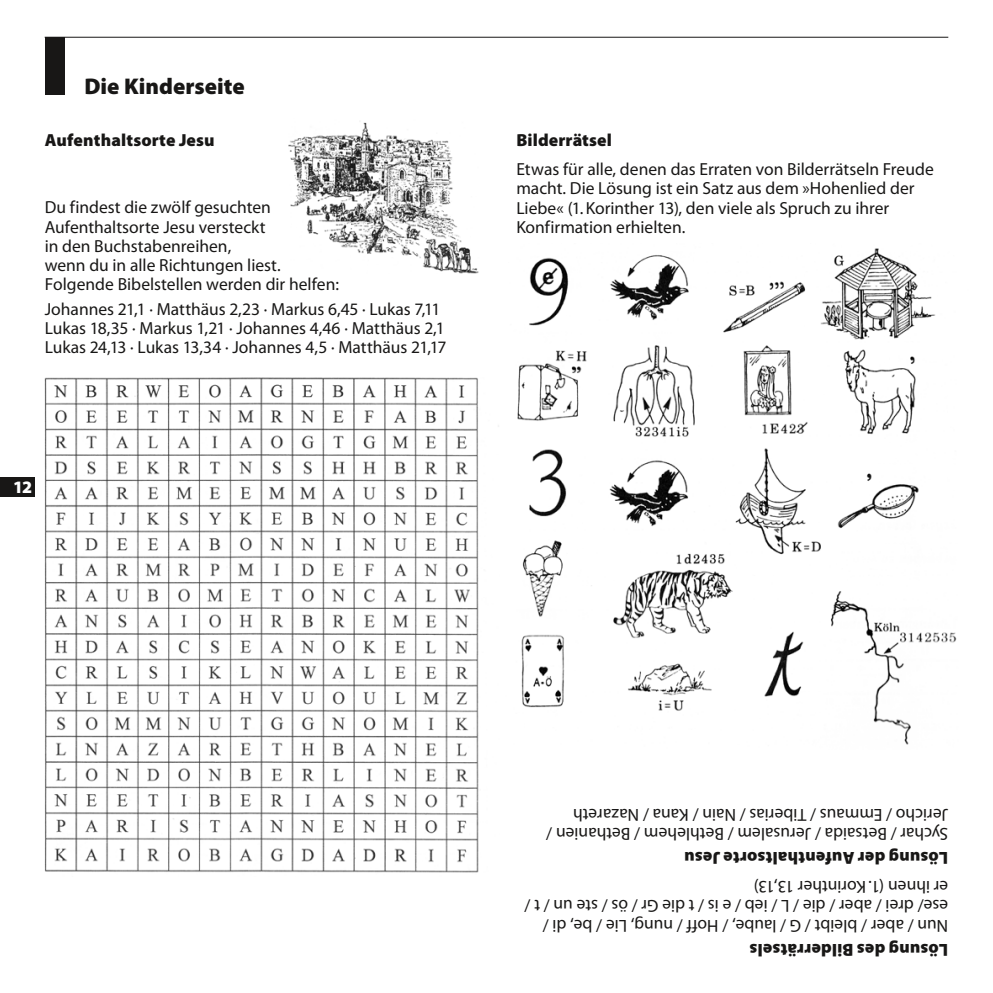
<style>
.page{position:relative;width:993px;height:993px;background:#fff}
.page>*{position:absolute;margin:0;border:0;box-sizing:border-box;transform-origin:0 0}
.t1{font:900 22.75px "Myriad Pro";color:#181716}
.t2{font:17.5px/19.2px "Myriad Pro";color:#181716}
.t3{font:900 17.5px "Myriad Pro";letter-spacing:.005em;color:#181716}
.t4{font:900 17.5px "Myriad Pro";color:#fff}
</style>
<div class="page">
<div style="left:0;top:476px;width:35px;height:20px;background:#181716"></div>
<hr style="left:45px;top:37px;width:902px;height:1px;background:#181716">
<div style="left:45px;top:37px;width:19px;height:57px;background:#181716"></div>
<img style="left:288px;top:122px;width:191px;height:151px">
<img style="left:44px;top:377px;width:455px;height:496px">
<img style="left:517px;top:248px;width:440px;height:497px">
<h1 class="t1" style="left:84px;top:71px;width:162px">Die Kinderseite</h1>
<p class="t3" style="left:45px;top:128px;width:171px">Aufenthaltsorte Jesu</p>
<p class="t2" style="left:45px;top:197px;width:296px">Du findest die zwölf gesuchten Aufenthaltsorte Jesu versteckt<br>in den Buchstabenreihen,<br>wenn du in alle Richtungen liest.<br>Folgende Bibelstellen werden dir helfen:</p>
<p class="t2" style="left:45px;top:299px;width:403px">Johannes 21,1 · Matthäus 2,23 · Markus 6,45 · Lukas 7,11<br>Lukas 18,35 · Markus 1,21 · Johannes 4,46 · Matthäus 2,1<br>Lukas 24,13 · Lukas 13,34 · Johannes 4,5 · Matthäus 21,17</p>
<p class="t4" style="left:13px;top:475px;width:21px">12</p>
<p class="t3" style="left:516px;top:128px;width:97px">Bilderrätsel</p>
<p class="t2" style="left:516px;top:159px;width:419px">Etwas für alle, denen das Erraten von Bilderrätseln Freude macht. Die Lösung ist ein Satz aus dem »Hohenlied der Liebe« (1.Korinther 13), den viele als Spruch zu ihrer Konfirmation erhielten.</p>
<p class="t2" style="left:947px;top:843px;width:403px;rotate:-180deg">Sychar / Betsaida / Jerusalem / Bethlehem / Bethanien /<br>Jericho / Emmaus / Tiberias / Nain / Kana / Nazareth</p>
<p class="t3" style="left:947px;top:869px;width:265px;rotate:-180deg">Lösung der Aufenthaltsorte Jesu</p>
<p class="t2" style="left:947px;top:935px;width:425px;rotate:-180deg">Nun / aber / bleibt / G / laube, / Hoff / nung, Lie / be, di / ese/ drei / aber / die / L / ieb / e is / t die Gr / ös / ste un / t / er ihnen (1.Korinther 13,13)</p>
<p class="t3" style="left:947px;top:961px;width:200px;rotate:-180deg">Lösung des Bilderrätsels</p>
</div>
